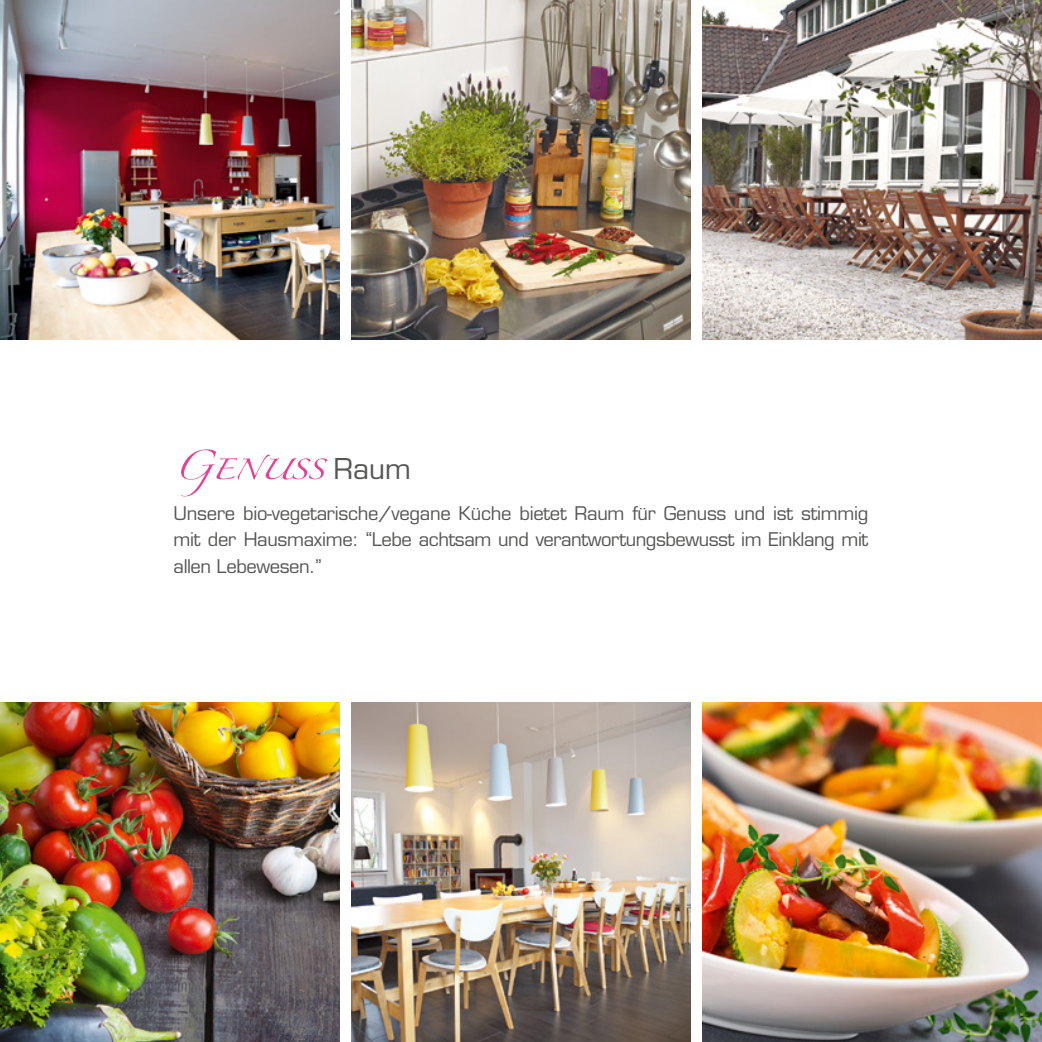
<style>
.page{position:relative;width:1042px;height:1042px;background:#fff}
.page>*{position:absolute;margin:0;border:0;box-sizing:border-box;transform-origin:0 0}
.t1{font:66.5px "Zapfino Extra LT Small Caps";color:#e93f90}
.t2{font:28px "Eurostile LT Std";color:#565655}
.t3{font:18.38px/26.2px "Eurostile LT Std";letter-spacing:-.025em;color:#565655;text-align:justify}
</style>
<div class="page">
<img style="left:0;top:0;width:340px;height:340px">
<img style="left:351px;top:0;width:340px;height:340px">
<img style="left:702px;top:0;width:340px;height:340px">
<img style="left:351px;top:702px;width:340px;height:340px">
<img style="left:702px;top:702px;width:340px;height:340px">
<img style="left:0;top:702px;width:340px;height:340px">
<h1 class="t1" style="left:174px;top:417px;width:151px">Genuss</h1>
<h2 class="t2" style="left:333px;top:452px;width:79px">Raum</h2>
<p class="t3" style="left:174px;top:500px;width:696px">Unsere bio-vegetarische/vegane Küche bietet Raum für Genuss und ist stimmig mit der Hausmaxime: “Lebe achtsam und verantwortungsbewusst im Einklang mit allen Lebewesen.”</p>
</div>
